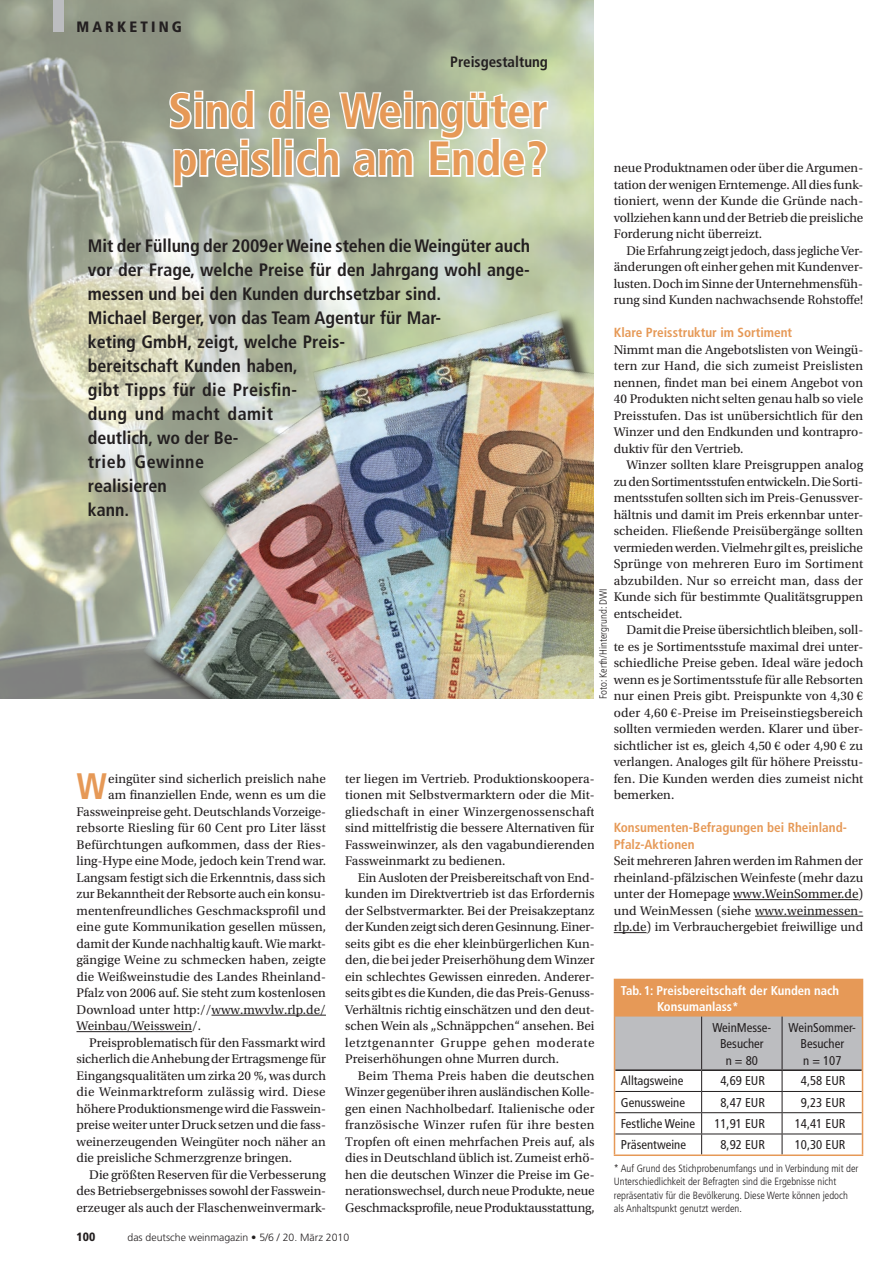
<style>
.page{position:relative;width:893px;height:1263px;background:#fff}
.page>*{position:absolute;margin:0;border:0;box-sizing:border-box;transform-origin:0 0}
.t1{font:700 condensed 48px/48px "Frutiger LT Std";color:#e69957}
.t2{font:700 condensed 36.9px "Frutiger LT Std";color:#e69957}
.t3{font:700 condensed 18px/24px "Frutiger LT Std";color:#231f20}
.t4{font:700 condensed 15px "Frutiger LT Std";color:#231f20}
.t5{font:900 condensed 15px "Frutiger LT Std";letter-spacing:.21em;color:#231f20}
.t6{font:13.2px/16.5px "Utopia Std";color:#231f20;text-align:justify}
.t7{font:700 condensed 13.2px/16.5px "Frutiger LT Std";color:#e69957}
.t8{font:13.2px "Utopia Std";letter-spacing:.02em;color:#231f20}
.t9{font:condensed 12.75px/16.5px "Frutiger LT Std";color:#231f20;text-align:center}
.t10{font:700 condensed 12.75px/16.5px "Frutiger LT Std";color:#fff}
.t11{font:900 condensed 12px "Frutiger LT Std";color:#231f20}
.t12{font:300 condensed 10.5px/13.5px "Frutiger LT Std";color:#231f20}
.t13{font:300 10.5px "Frutiger LT Std";color:#231f20}
</style>
<div class="page">
<img style="left:0;top:0;width:594px;height:699px">
<div style="left:144px;top:311px;width:617px;height:603px;background:#231f20;opacity:.75"></div>
<svg style="left:167px;top:88px;width:383px;height:101px"></svg>
<div style="left:614px;top:979px;width:248px;height:37px;background:#e69957"></div>
<hr style="left:782px;top:979px;width:81px;height:1px;background:#e69957">
<hr style="left:862px;top:980px;width:1px;height:36px;background:#e69957">
<hr style="left:614px;top:1154px;width:88px;height:2px;background:#e69957">
<hr style="left:702px;top:1154px;width:80px;height:2px;background:#e69957">
<svg style="left:614px;top:1016px;width:249px;height:138px"></svg>
<hr style="left:782px;top:1154px;width:81px;height:2px;background:#e69957">
<div style="left:0;top:699px;width:863px;height:249px;background:#fff"></div>
<hr style="left:211px;top:1015px;width:115px;height:1px;background:#231f20">
<hr style="left:76px;top:1031px;width:116px;height:1px;background:#231f20">
<div style="left:595px;top:0;width:283px;height:872px;background:#fff"></div>
<hr style="left:733px;top:899px;width:125px;height:1px;background:#231f20">
<hr style="left:755px;top:916px;width:108px;height:1px;background:#231f20">
<hr style="left:614px;top:932px;width:33px;height:1px;background:#231f20">
<div style="left:53px;top:0;width:11px;height:32px;background:#bcbdc0"></div>
<p class="t5" style="left:77px;top:18px;width:107px">MARKETING</p>
<p class="t4" style="left:450px;top:52px;width:99px">Preisgestaltung</p>
<h1 class="t1" style="left:168px;top:87px;width:381px">Sind die Weingüter preislich am Ende?</h1>
<p class="t6" style="left:614px;top:160px;width:251px">neue Produktnamen oder über die Argumen&shy;tation der wenigen Erntemenge. All dies funk&shy;tioniert, wenn der Kunde die Gründe nach&shy;vollziehen kann und der Betrieb die preisliche Forderung nicht überreizt.</p>
<p class="t6" style="left:614px;top:242px;width:251px;text-align:center">Die Erfahrung zeigt jedoch, dass jegliche Ver-- änderungen oft einher gehen mit Kundenver&shy;lusten. Doch im Sinne der Unternehmensfüh&shy;rung sind Kunden nachwachsende Rohstoffe!</p>
<p class="t7" style="left:614px;top:324px;width:180px">Klare Preisstruktur im Sortiment</p>
<p class="t6" style="left:614px;top:341px;width:251px">Nimmt man die Angebotslisten von Weingü&shy;tern zur Hand, die sich zumeist Preislisten nennen, findet man bei einem Angebot von 40 Produkten nicht selten genau halb so viele Preisstufen. Das ist unübersichtlich für den Winzer und den Endkunden und kontrapro&shy;duktiv für den Vertrieb.</p>
<p class="t6" style="left:614px;top:457px;width:251px;text-indent:13px">Winzer sollten klare Preisgruppen analog zu den Sortimentsstufen entwickeln. Die Sorti&shy;mentsstufen sollten sich im Preis-Genussver&shy;hältnis und damit im Preis erkennbar unter&shy;scheiden. Fließende Preisübergänge sollten vermieden werden. Vielmehr gilt es, preisliche Sprünge von mehreren Euro im Sortiment abzubilden. Nur so erreicht man, dass der Kunde sich für bestimmte Qualitätsgruppen entscheidet.</p>
<p class="t6" style="left:614px;top:622px;width:251px;text-indent:13px">Damit die Preise übersichtlich bleiben, soll&shy;te es je Sortimentsstufe maximal drei unter&shy;schiedliche Preise geben. Ideal wäre jedoch wenn es je Sortimentsstufe für alle Rebsorten nur einen Preis gibt. Preispunkte von 4,30 € oder 4,60 €-Preise im Preiseinstiegsbereich sollten vermieden werden. Klarer und über&shy;sichtlicher ist es, gleich 4,50 € oder 4,90 € zu verlangen. Analoges gilt für höhere Preisstu&shy;fen. Die Kunden werden dies zumeist nicht bemerken.</p>
<p class="t7" style="left:614px;top:819px;width:235px">Konsumenten-Befragungen bei Rheinland-<br>Pfalz-Aktionen</p>
<p class="t6" style="left:614px;top:853px;width:251px;text-align:left">Seit mehreren Jahren werden im Rahmen der rheinland-pfälzischen Weinfeste (mehr dazu unter der Homepage www.WeinSommer.de) und WeinMessen (siehe www.weinmessen&shy;rlp.de) im Verbrauchergebiet freiwillige und</p>
<p class="t3" style="left:88px;top:233px;width:444px">Mit der Füllung der 2009er Weine stehen die Weingüter auch vor der Frage, welche Preise für den Jahrgang wohl ange&shy;messen und bei den Kunden durchsetzbar sind.<br>Michael Berger, von das Team Agentur für Mar-<br>keting GmbH, zeigt, welche Preis-<br>bereitschaft Kunden haben,<br>gibt Tipps für die Preisfin-<br>dung und macht damit<br>deutlich, wo der Be-<br>trieb Gewinne<br>realisieren<br>kann.</p>
<p class="t12" style="left:596px;top:699px;width:112px;rotate:-90deg">Foto: Kerth/Hintergrund: DWI</p>
<h2 class="t2" style="left:76px;top:765px;width:32px">W</h2>
<p class="t6" style="left:108px;top:770px;width:219px">eingüter sind sicherlich preislich nahe</p>
<p class="t6" style="left:345px;top:770px;width:251px">ter liegen im Vertrieb. Produktionskoopera&shy;tionen mit Selbstvermarktern oder die Mit&shy;gliedschaft in einer Winzergenossenschaft sind mittelfristig die bessere Alternativen für Fassweinwinzer, als den vagabundierenden Fassweinmarkt zu bedienen.</p>
<p class="t6" style="left:345px;top:869px;width:251px;text-align:left;text-indent:13px">Ein Ausloten der Preisbereitschaft von End&shy;kunden im Direktvertrieb ist das Erfordernis der Selbstvermarkter. Bei der Preisakzeptanz der Kunden zeigt sich deren Gesinnung. Einer&shy;seits gibt es die eher kleinbürgerlichen Kun&shy;den, die bei jeder Preiserhöhung dem Winzer ein schlechtes Gewissen einreden. Anderer&shy;seits gibt es die Kunden, die das Preis-Genuss-Verhältnis richtig einschätzen und den deut&shy;schen Wein als „Schnäppchen“ ansehen. Bei letztgenannter Gruppe gehen moderate Preiserhöhungen ohne Murren durch.</p>
<p class="t6" style="left:345px;top:1067px;width:251px;text-indent:13px">Beim Thema Preis haben die deutschen Winzer gegenüber ihren ausländischen Kolle&shy;gen einen Nachholbedarf. Italienische oder französische Winzer rufen für ihre besten Tropfen oft einen mehrfachen Preis auf, als dies in Deutschland üblich ist. Zumeist erhö&shy;hen die deutschen Winzer die Preise im Ge&shy;nerationswechsel, durch neue Produkte, neue Geschmacksprofile, neue Produktausstattung,</p>
<p class="t6" style="left:108px;top:787px;width:219px">am finanziellen Ende, wenn es um die</p>
<p class="t6" style="left:76px;top:803px;width:251px">Fassweinpreise geht. Deutschlands Vorzeige-</p>
<p class="t6" style="left:76px;top:820px;width:251px">rebsorte Riesling für 60 Cent pro Liter lässt</p>
<p class="t6" style="left:76px;top:836px;width:251px">Befürchtungen aufkommen, dass der Ries-</p>
<p class="t6" style="left:76px;top:853px;width:251px">ling-Hype eine Mode, jedoch kein Trend war.</p>
<p class="t6" style="left:76px;top:869px;width:251px">Langsam festigt sich die Erkenntnis, dass sich</p>
<p class="t6" style="left:76px;top:886px;width:251px">zur Bekanntheit der Rebsorte auch ein konsu-</p>
<p class="t6" style="left:76px;top:902px;width:251px">mentenfreundliches Geschmacksprofil und</p>
<p class="t6" style="left:76px;top:919px;width:251px">eine gute Kommunikation gesellen müssen,</p>
<p class="t6" style="left:76px;top:935px;width:251px">damit der Kunde nachhaltig kauft. Wie markt-</p>
<p class="t6" style="left:76px;top:952px;width:251px">gängige Weine zu schmecken haben, zeigte</p>
<p class="t6" style="left:76px;top:968px;width:249px">die Weißweinstudie des Landes Rheinland-</p>
<p class="t6" style="left:76px;top:985px;width:251px">Pfalz von 2006 auf. Sie steht zum kostenlosen</p>
<p class="t6" style="left:76px;top:1001px;width:251px">Download unter http://www.mwvlw.rlp.de/</p>
<p class="t6" style="left:76px;top:1018px;width:126px">Weinbau/Weisswein/.</p>
<p class="t6" style="left:89px;top:1034px;width:238px">Preisproblematisch für den Fassmarkt wird</p>
<p class="t6" style="left:76px;top:1051px;width:251px">sicherlich die Anhebung der Ertragsmenge für</p>
<p class="t6" style="left:76px;top:1067px;width:251px">Eingangsqualitäten um zirka 20 %, was durch</p>
<p class="t8" style="left:76px;top:1085px;width:251px">die Weinmarktreform zulässig wird. Diese</p>
<p class="t6" style="left:76px;top:1100px;width:251px">höhere Produktionsmenge wird die Fasswein-</p>
<p class="t6" style="left:76px;top:1117px;width:251px">preise weiter unter Druck setzen und die fass-</p>
<p class="t6" style="left:76px;top:1133px;width:251px">weinerzeugenden Weingüter noch näher an</p>
<p class="t6" style="left:76px;top:1150px;width:217px">die preisliche Schmerzgrenze bringen.</p>
<p class="t6" style="left:89px;top:1166px;width:238px">Die größten Reserven für die Verbesserung</p>
<p class="t6" style="left:76px;top:1183px;width:251px">des Betriebsergebnisses sowohl der Fasswein-</p>
<p class="t6" style="left:76px;top:1199px;width:251px">erzeuger als auch der Flaschenweinvermark-</p>
<p class="t10" style="left:657px;top:982px;width:184px;text-indent:-36px">Tab. 1: Preisbereitschaft der Kunden nach<br>Konsumanlass*</p>
<p class="t9" style="left:712px;top:1019px;width:61px">WeinMesse-<br>Besucher<br>n = 80</p>
<p class="t9" style="left:789px;top:1019px;width:69px">WeinSommer-<br>Besucher<br>n = 107</p>
<p class="t9" style="left:621px;top:1073px;width:64px">Alltagsweine</p>
<p class="t9" style="left:720px;top:1073px;width:46px">4,69 EUR</p>
<p class="t9" style="left:801px;top:1073px;width:46px">4,58 EUR</p>
<p class="t9" style="left:621px;top:1094px;width:66px">Genussweine</p>
<p class="t9" style="left:720px;top:1094px;width:46px">8,47 EUR</p>
<p class="t9" style="left:801px;top:1094px;width:46px">9,23 EUR</p>
<p class="t9" style="left:621px;top:1115px;width:76px">Festliche Weine</p>
<p class="t9" style="left:714px;top:1115px;width:52px">11,91 EUR</p>
<p class="t9" style="left:795px;top:1115px;width:52px">14,41 EUR</p>
<p class="t9" style="left:621px;top:1136px;width:67px">Präsentweine</p>
<p class="t9" style="left:720px;top:1136px;width:46px">8,92 EUR</p>
<p class="t9" style="left:795px;top:1136px;width:52px">10,30 EUR</p>
<p class="t12" style="left:614px;top:1161px;width:246px">* Auf Grund des Stichprobenumfangs und in Verbindung mit der Unterschiedlichkeit der Befragten sind die Ergebnisse nicht repräsentativ für die Bevölkerung. Diese Werte können jedoch als Anhaltspunkt genutzt werden.</p>
<p class="t11" style="left:77px;top:1230px;width:20px">100</p>
<p class="t13" style="left:128px;top:1231px;width:223px">das deutsche weinmagazin • 5/6 / 20. März 2010</p>
</div>
